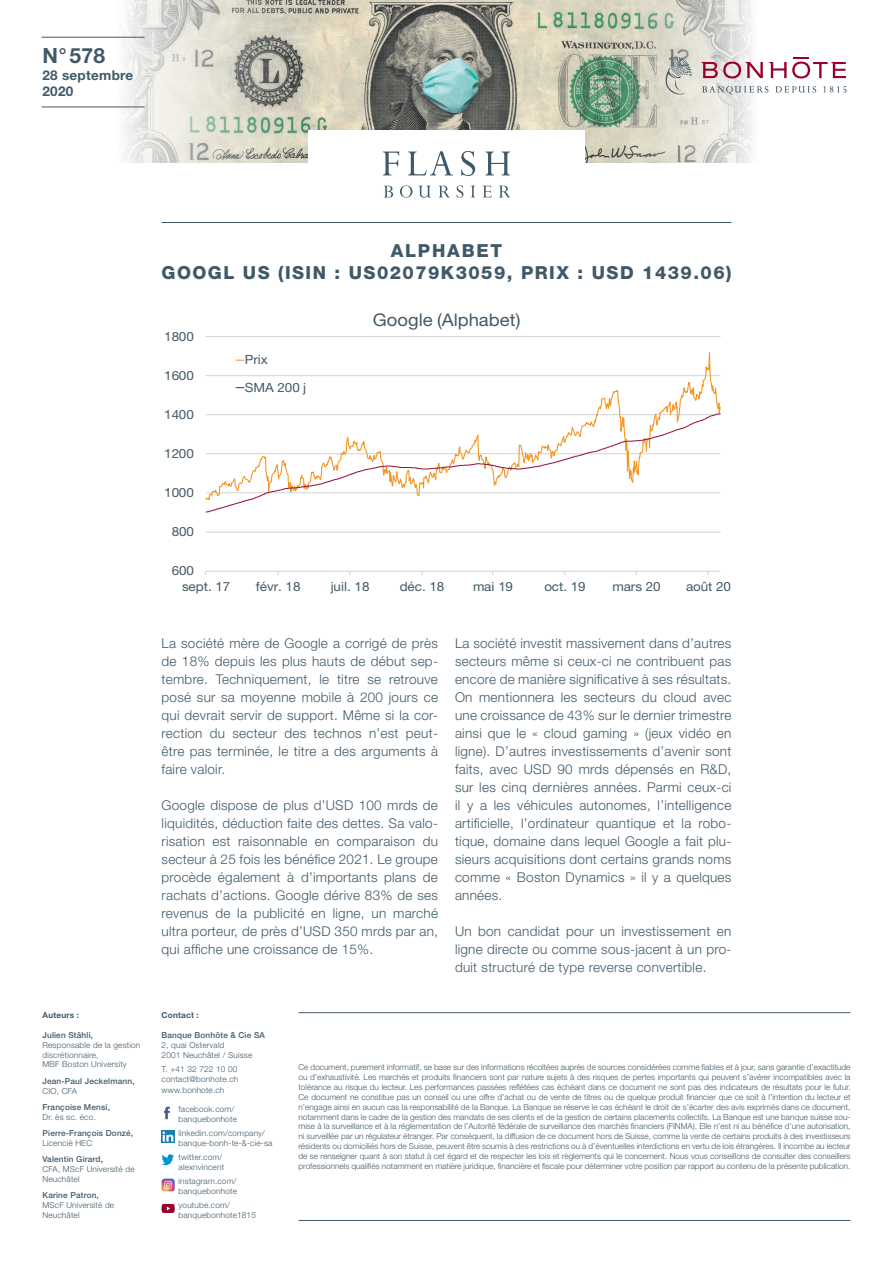
<style>
.page{position:relative;width:893px;height:1263px;background:#fff}
.page>*{position:absolute;margin:0;border:0;box-sizing:border-box;transform-origin:0 0}
.t1{font:700 21px "Helvetica Neue LT Std";color:#405968}
.t2{font:800 18px/21.6px "Helvetica Neue LT Std";letter-spacing:.08em;color:#405968;text-align:center}
.t3{font:17.4px "Helvetica Neue LT Std";color:#445965;scale:1.06 1}
.t4{font:300 13.5px/18px "Helvetica Neue LT Std";letter-spacing:.02em;color:#405968;text-align:justify}
.t5{font:700 13.5px/16.2px "Helvetica Neue LT Std";letter-spacing:.02em;color:#405968}
.t6{font:12.75px/27.6px "Helvetica Neue LT Std";color:#445965;scale:1.06 1}
.t7{font:300 8.25px/9.9px "Helvetica Neue LT Std";letter-spacing:.02em;color:#405968}
.t8{font:500 8.25px "Helvetica Neue LT Std";letter-spacing:.02em;color:#405968}
.t9{font:700 8.25px "Helvetica Neue LT Std";letter-spacing:.02em;color:#405968}
</style>
<div class="page">
<hr style="left:298px;top:1012px;width:552px;height:1px;background:#405968">
<hr style="left:298px;top:1220px;width:552px;height:1px;background:#405968">
<svg style="left:164px;top:1107px;width:6px;height:12px"></svg>
<svg style="left:162px;top:1154px;width:12px;height:11px"></svg>
<svg style="left:161px;top:1130px;width:13px;height:13px"></svg>
<hr style="left:162px;top:222px;width:569px;height:1px;background:#405968">
<svg style="left:162px;top:1178px;width:13px;height:13px"></svg>
<svg style="left:162px;top:1204px;width:13px;height:9px"></svg>
<hr style="left:206px;top:532px;width:515px;height:1px;background:#cfd1d0">
<hr style="left:206px;top:571px;width:515px;height:1px;background:#cfd1d0">
<svg style="left:206px;top:336px;width:515px;height:77px"></svg>
<svg style="left:206px;top:413px;width:515px;height:100px"></svg>
<img style="left:320px;top:0;width:197px;height:130px">
<svg style="left:85px;top:0;width:235px;height:163px"></svg>
<hr style="left:42px;top:107px;width:103px;height:1px;background:#405968">
<hr style="left:42px;top:37px;width:103px;height:1px;background:#405968">
<div style="left:308px;top:131px;width:277px;height:36px;background:#fff"></div>
<svg style="left:383px;top:152px;width:16px;height:23px"></svg>
<svg style="left:408px;top:151px;width:45px;height:24px"></svg>
<svg style="left:461px;top:151px;width:14px;height:25px"></svg>
<svg style="left:485px;top:152px;width:25px;height:23px"></svg>
<svg style="left:384px;top:186px;width:9px;height:11px"></svg>
<svg style="left:400px;top:185px;width:12px;height:13px"></svg>
<svg style="left:419px;top:186px;width:12px;height:12px"></svg>
<svg style="left:439px;top:186px;width:10px;height:11px"></svg>
<svg style="left:457px;top:185px;width:6px;height:13px"></svg>
<svg style="left:471px;top:186px;width:4px;height:11px"></svg>
<svg style="left:483px;top:186px;width:9px;height:11px"></svg>
<svg style="left:499px;top:186px;width:11px;height:11px"></svg>
<svg style="left:517px;top:0;width:292px;height:163px"></svg>
<svg style="left:662px;top:57px;width:30px;height:39px"></svg>
<svg style="left:701px;top:58px;width:145px;height:21px"></svg>
<svg style="left:702px;top:86px;width:66px;height:8px"></svg>
<svg style="left:775px;top:86px;width:41px;height:7px"></svg>
<svg style="left:823px;top:86px;width:23px;height:7px"></svg>
<h1 class="t1" style="left:43px;top:43px;width:64px">N°578</h1>
<h3 class="t5" style="left:43px;top:66px;width:92px">28 septembre<br>2020</h3>
<p class="t9" style="left:43px;top:1010px;width:38px">Auteurs :</p>
<p class="t8" style="left:43px;top:1030px;width:52px">Julien Stähli,</p>
<p class="t7" style="left:43px;top:1040px;width:99px">Responsable de la gestion discrétionnaire,<br>MBF Boston University</p>
<p class="t8" style="left:43px;top:1076px;width:94px">Jean-Paul Jeckelmann,</p>
<p class="t7" style="left:43px;top:1085px;width:36px">CIO, CFA</p>
<p class="t8" style="left:43px;top:1102px;width:69px">Françoise Mensi,</p>
<p class="t7" style="left:43px;top:1112px;width:55px">Dr. ès sc. éco.</p>
<p class="t8" style="left:43px;top:1128px;width:92px">Pierre-François Donzé,</p>
<p class="t7" style="left:43px;top:1138px;width:51px">Licencié HEC</p>
<p class="t8" style="left:43px;top:1154px;width:62px">Valentin Girard,</p>
<p class="t7" style="left:43px;top:1164px;width:94px">CFA, MScF Université de<br>Neuchâtel</p>
<p class="t8" style="left:43px;top:1190px;width:58px">Karine Patron,</p>
<p class="t7" style="left:43px;top:1200px;width:73px">MScF Université de<br>Neuchâtel</p>
<h2 class="t2" style="left:162px;top:240px;width:571px">ALPHABET<br>GOOGL US (ISIN : US02079K3059, PRIX : USD 1439.06)</h2>
<h3 class="t6" style="left:164px;top:322px;width:29px">1800</h3>
<h3 class="t6" style="left:164px;top:361px;width:29px">1600</h3>
<h3 class="t6" style="left:164px;top:400px;width:29px">1400</h3>
<h3 class="t6" style="left:164px;top:439px;width:29px">1200</h3>
<h3 class="t6" style="left:164px;top:479px;width:29px">1000</h3>
<h3 class="t6" style="left:172px;top:518px;width:22px">800</h3>
<h3 class="t6" style="left:172px;top:557px;width:22px">600</h3>
<h3 class="t6" style="left:245px;top:346px;width:59px">Prix<br>SMA 200 j</h3>
<h3 class="t3" style="left:373px;top:309px;width:141px">Google (Alphabet)</h3>
<h3 class="t6" style="left:182px;top:573px;width:47px">sept. 17</h3>
<h3 class="t6" style="left:256px;top:573px;width:44px">févr. 18</h3>
<h3 class="t6" style="left:331px;top:573px;width:38px">juil. 18</h3>
<h3 class="t6" style="left:400px;top:573px;width:44px">déc. 18</h3>
<h3 class="t6" style="left:473px;top:573px;width:39px">mai 19</h3>
<h3 class="t6" style="left:544px;top:573px;width:40px">oct. 19</h3>
<h3 class="t6" style="left:612px;top:573px;width:47px">mars 20</h3>
<h3 class="t6" style="left:686px;top:573px;width:44px">août 20</h3>
<p class="t4" style="left:162px;top:634px;width:278px">La société mère de Google a corrigé de près de 18% depuis les plus hauts de début sep&shy;tembre. Techniquement, le titre se retrouve posé sur sa moyenne mobile à 200 jours ce qui devrait servir de support. Même si la cor&shy;rection du secteur des technos n’est peut&shy;être pas terminée, le titre a des arguments à faire valoir.</p>
<p class="t4" style="left:162px;top:796px;width:278px">Google dispose de plus d’USD 100 mrds de liquidités, déduction faite des dettes. Sa valo&shy;risation est raisonnable en comparaison du secteur à 25 fois les bénéfice 2021. Le groupe procède également à d’importants plans de rachats d’actions. Google dérive 83% de ses revenus de la publicité en ligne, un marché ultra porteur, de près d’USD 350 mrds par an, qui affiche une croissance de 15%.</p>
<p class="t4" style="left:455px;top:634px;width:278px">La société investit massivement dans d’autres secteurs même si ceux-ci ne contribuent pas encore de manière significative à ses résultats.<br>On mentionnera les secteurs du cloud avec une croissance de 43% sur le dernier trimestre ainsi que le « cloud gaming » (jeux vidéo en ligne). D’autres investissements d’avenir sont faits, avec USD 90 mrds dépensés en R&amp;D, sur les cinq dernières années. Parmi ceux-ci il y a les véhicules autonomes, l’intelligence artificielle, l’ordinateur quantique et la robo&shy;tique, domaine dans lequel Google a fait plu&shy;sieurs acquisitions dont certains grands noms comme « Boston Dynamics » il y a quelques années.</p>
<h3 class="t4" style="left:455px;top:922px;width:278px">Un bon candidat pour un investissement en ligne directe ou comme sous-jacent à un pro&shy;duit structuré de type reverse convertible.</h3>
<p class="t9" style="left:162px;top:1010px;width:39px">Contact :</p>
<p class="t8" style="left:162px;top:1030px;width:105px">Banque Bonhôte &amp; Cie SA</p>
<p class="t7" style="left:162px;top:1040px;width:92px">2, quai Ostervald<br>2001 Neuchâtel / Suisse</p>
<p class="t7" style="left:162px;top:1064px;width:78px">T. +41 32 722 10 00 contact@bonhote.ch</p>
<p class="t7" style="left:162px;top:1085px;width:64px">www.bonhote.ch</p>
<p class="t7" style="left:179px;top:1104px;width:60px">facebook.com/ banquebonhote</p>
<p class="t7" style="left:179px;top:1128px;width:95px">linkedin.com/company/ banque-bonh-te-&amp;-cie-sa</p>
<p class="t7" style="left:179px;top:1152px;width:47px">twitter.com/ alexnvincent</p>
<p class="t7" style="left:179px;top:1176px;width:60px">instagram.com/ banquebonhote</p>
<p class="t7" style="left:179px;top:1200px;width:79px">youtube.com/ banquebonhote1815</p>
<p class="t7" style="left:298px;top:1062px;width:554px;text-align:justify">Ce document, purement informatif, se base sur des informations récoltées auprès de sources considérées comme fiables et à jour, sans garantie d’exactitude ou d’exhaustivité. Les marchés et produits financiers sont par nature sujets à des risques de pertes importants qui peuvent s’avérer incompatibles avec la tolérance au risque du lecteur. Les performances passées reflétées cas échéant dans ce document ne sont pas des indicateurs de résultats pour le futur.<br>Ce document ne constitue pas un conseil ou une offre d’achat ou de vente de titres ou de quelque produit financier que ce soit à l’intention du lecteur et n’engage ainsi en aucun cas la responsabilité de la Banque. La Banque se réserve le cas échéant le droit de s’écarter des avis exprimés dans ce document, notamment dans le cadre de la gestion des mandats de ses clients et de la gestion de certains placements collectifs. La Banque est une banque suisse sou&shy;mise à la surveillance et à la réglementation de l’Autorité fédérale de surveillance des marchés financiers (FINMA). Elle n’est ni au bénéfice d’une autorisation, ni surveillée par un régulateur étranger. Par conséquent, la diffusion de ce document hors de Suisse, comme la vente de certains produits à des investisseurs résidents ou domiciliés hors de Suisse, peuvent être soumis à des restrictions ou à d’éventuelles interdictions en vertu de lois étrangères. Il incombe au lecteur de se renseigner quant à son statut à cet égard et de respecter les lois et règlements qui le concernent. Nous vous conseillons de consulter des conseillers professionnels qualifiés notamment en matière juridique, financière et fiscale pour déterminer votre position par rapport au contenu de la présente publication.</p>
</div>
